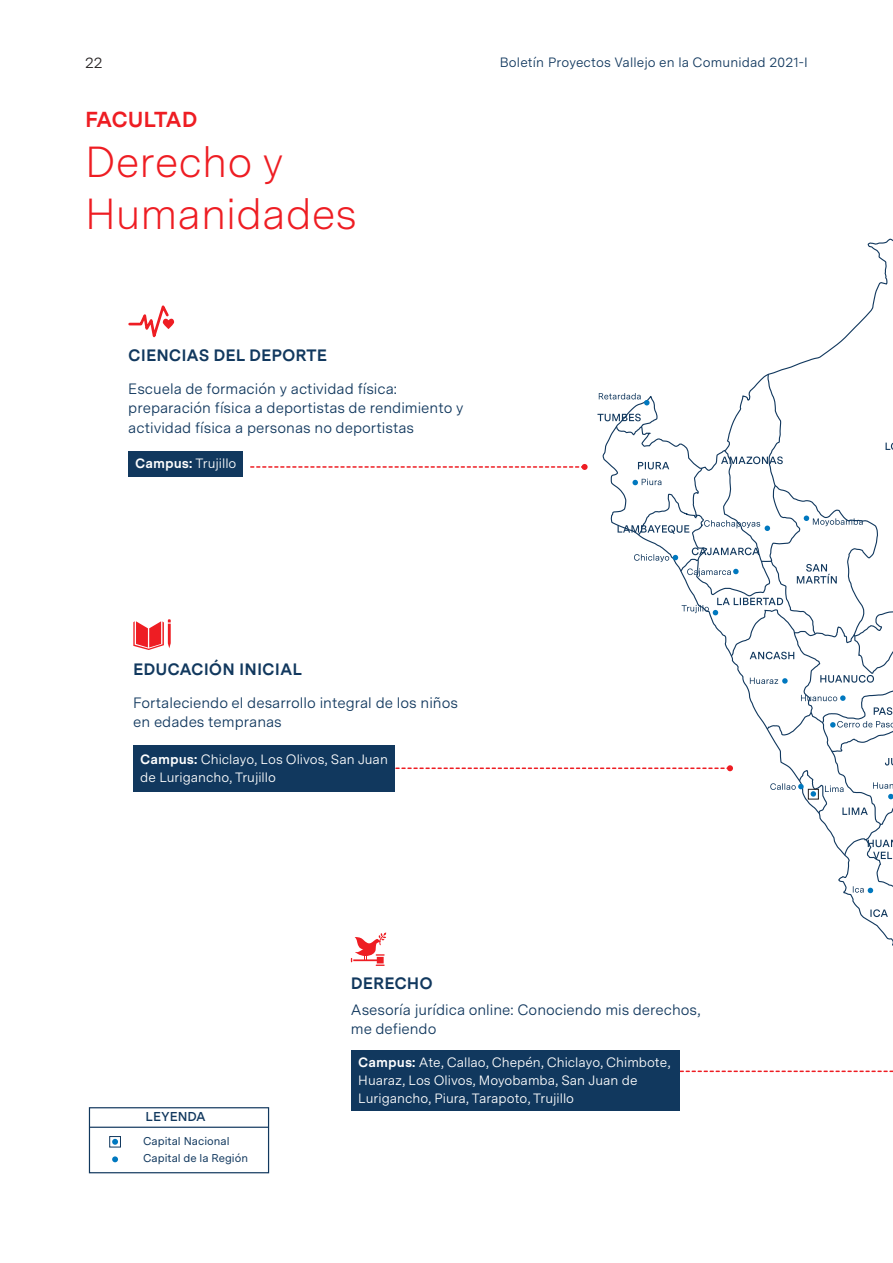
<style>
.page{position:relative;width:893px;height:1263px;background:#fff}
.page>*{position:absolute;margin:0;border:0;box-sizing:border-box;transform-origin:0 0}
.t1{font:300 43.35px/52.1px "Messina Sans";color:#ee1d23}
.t2{font:700 21.75px "Messina Sans";letter-spacing:-.05em;color:#ee1d23}
.t3{font:700 16.5px "Messina Sans";color:#11385e}
.t4{font:15px/19.5px "Messina Sans";color:#11385e}
.t5{font:15px "Messina Sans";color:#231f20}
.t6{font:13.5px/18px "Messina Sans";color:#fff}
.t7{font:13.5px "Messina Sans";letter-spacing:.01em;color:#11385e}
.t8{font:600 12.9px "Messina Sans";color:#11385e}
.t9{font:11.25px/17.7px "Messina Sans";color:#11385e}
.s1{font-weight:700}
</style>
<div class="page">
<svg style="left:112px;top:1156px;width:6px;height:6px"></svg>
<svg style="left:112px;top:1139px;width:6px;height:6px"></svg>
<div style="left:89px;top:1107px;width:180px;height:66px;border:1px solid #11385e"></div>
<div style="left:109px;top:1136px;width:12px;height:11px;border:1px solid #11385e"></div>
<hr style="left:90px;top:1126px;width:178px;height:2px;background:#11385e">
<div style="left:133px;top:745px;width:261px;height:47px;background:#11385e"></div>
<div style="left:128px;top:451px;width:115px;height:26px;background:#11385e"></div>
<div style="left:351px;top:1050px;width:329px;height:61px;background:#11385e"></div>
<svg style="left:128px;top:305px;width:46px;height:33px"></svg>
<svg style="left:133px;top:619px;width:38px;height:31px"></svg>
<svg style="left:251px;top:373px;width:642px;height:593px"></svg>
<p class="t5" style="left:85px;top:51px;width:19px">22</p>
<p class="t7" style="left:500px;top:52px;width:310px">Boletín Proyectos Vallejo en la Comunidad 2021-I</p>
<h2 class="t2" style="left:85px;top:103px;width:114px">FACULTAD</h2>
<h1 class="t1" style="left:85px;top:134px;width:274px">Derecho y<br>Humanidades</h1>
<p class="t3" style="left:128px;top:343px;width:200px">CIENCIAS DEL DEPORTE</p>
<p class="t4" style="left:128px;top:378px;width:337px">Escuela de formación y actividad física: preparación física a deportistas de rendimiento y actividad física a personas no deportistas</p>
<p class="t6" style="left:135px;top:454px;width:103px"><span class="s1">Campus:</span> Trujillo</p>
<p class="t3" style="left:133px;top:657px;width:170px">EDUCACIÓN INICIAL</p>
<p class="t4" style="left:133px;top:692px;width:326px">Fortaleciendo el desarrollo integral de los niños en edades tempranas</p>
<p class="t6" style="left:140px;top:750px;width:249px"><span class="s1">Campus:</span> Chiclayo, Los Olivos, San Juan de Lurigancho, Trujillo</p>
<p class="t3" style="left:351px;top:971px;width:83px">DERECHO</p>
<p class="t4" style="left:351px;top:999px;width:351px">Asesoría jurídica online: Conociendo mis derechos, me defiendo</p>
<p class="t8" style="left:146px;top:1107px;width:62px">LEYENDA</p>
<p class="t9" style="left:143px;top:1131px;width:106px">Capital Nacional<br>Capital de la Región</p>
<p class="t6" style="left:358px;top:1052px;width:313px"><span class="s1">Campus:</span> Ate, Callao, Chepén, Chiclayo, Chimbote,<br>Huaraz, Los Olivos, Moyobamba, San Juan de<br>Lurigancho, Piura, Tarapoto, Trujillo</p>
</div>
